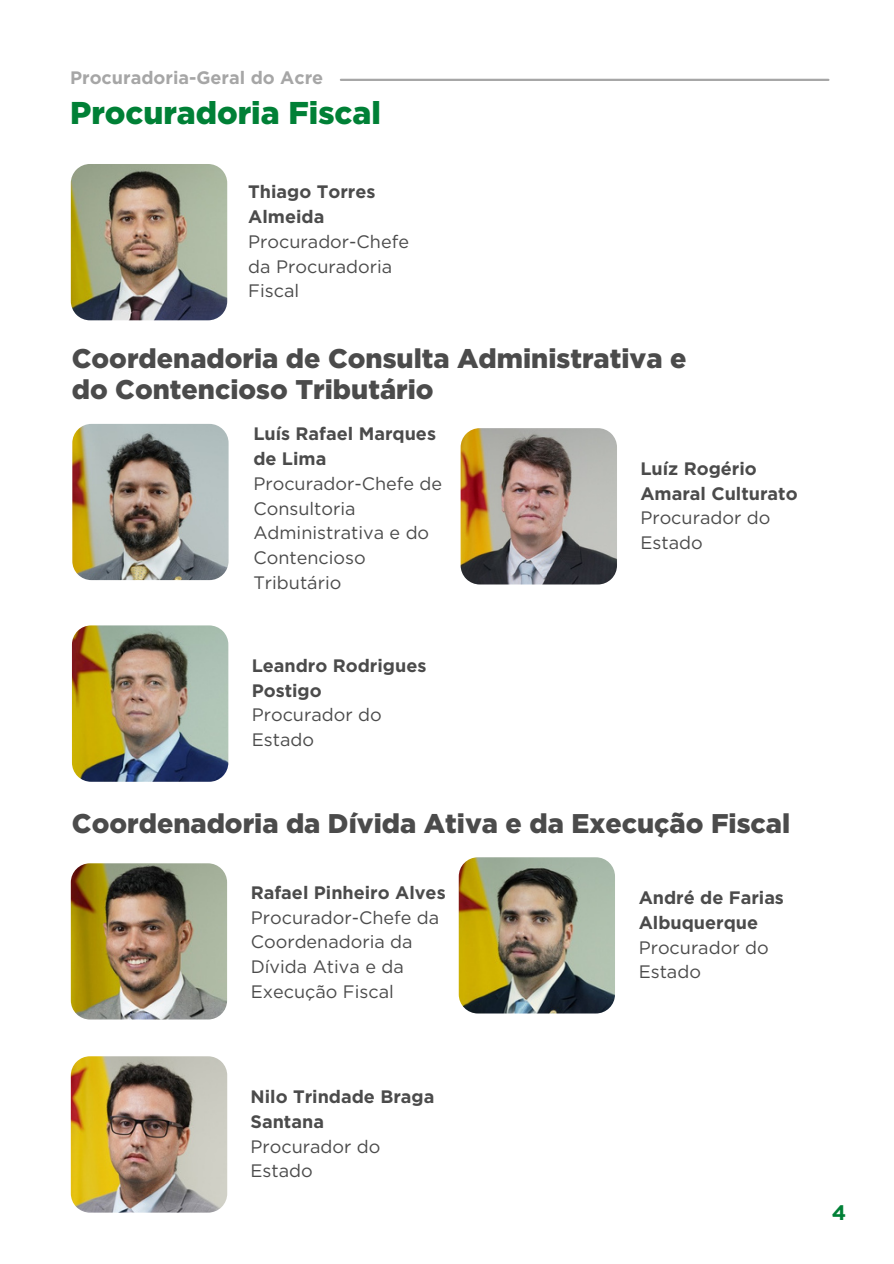
<style>
.page{position:relative;width:894px;height:1264px;background:#fff}
.page>*{position:absolute;margin:0;border:0;box-sizing:border-box;transform-origin:0 0}
.t1{font:900 31.5px "Gotham";color:#008036}
.t2{font:900 27px/31.5px "Gotham";color:#4b4b4b}
.t3{font:700 21px "Gotham";color:#008036}
.t4{font:18px/24.8px "Gotham";color:#4b4b4b}
.t5{font:700 18px/24.8px "Gotham";color:#4b4b4b}
.t6{font:700 18px "Gotham";color:#a6a6a6}
.s1{font-weight:700}
.s2{font-weight:400}
</style>
<div class="page">
<img style="left:72px;top:424px;width:156px;height:156px;border-radius:19px">
<img style="left:460px;top:428px;width:157px;height:156px">
<img style="left:71px;top:164px;width:156px;height:156px">
<img style="left:72px;top:625px;width:156px;height:156px">
<hr style="left:341px;top:79px;width:487px;height:2px;background:#a6a6a6">
<img style="left:71px;top:863px;width:156px;height:156px;border-radius:19px">
<img style="left:458px;top:857px;width:157px;height:156px;border-radius:19px">
<img style="left:71px;top:1056px;width:156px;height:156px">
<p class="t6" style="left:70px;top:67px;width:254px">Procuradoria-Geral do Acre</p>
<p class="t1" style="left:70px;top:93px;width:312px">Procuradoria Fiscal</p>
<p class="t4" style="left:248px;top:179px;width:162px"><span class="s1">Thiago Torres<br>Almeida<br></span>Procurador-Chefe da Procuradoria<br>Fiscal</p>
<p class="t2" style="left:72px;top:342px;width:616px">Coordenadoria de Consulta Administrativa e do Contencioso Tributário</p>
<p class="t4" style="left:253px;top:421px;width:190px"><span class="s1">Luís Rafael Marques de Lima<br></span>Procurador-Chefe de<br>Consultoria<br>Administrativa e do<br>Contencioso<br>Tributário</p>
<p class="t5" style="left:251px;top:653px;width:176px">Leandro Rodrigues</p>
<h2 class="t5" style="left:251px;top:678px;width:72px">Postigo</h2>
<p class="t4" style="left:251px;top:702px;width:131px">Procurador do</p>
<h2 class="t4" style="left:251px;top:726px;width:64px">Estado</h2>
<p class="t5" style="left:640px;top:456px;width:159px">Luíz Rogério<br>Amaral Culturato<br><span class="s2">Procurador do<br>Estado</span></p>
<p class="t2" style="left:72px;top:807px;width:719px">Coordenadoria da Dívida Ativa e da Execução Fiscal</p>
<p class="t4" style="left:251px;top:880px;width:196px"><span class="s1">Rafael Pinheiro Alves<br></span>Procurador-Chefe da<br>Coordenadoria da<br>Dívida Ativa e da<br>Execução Fiscal</p>
<h1 class="t5" style="left:638px;top:885px;width:147px">André de Farias</h1>
<p class="t4" style="left:638px;top:909px;width:131px"><span class="s1">Albuquerque<br></span>Procurador do<br>Estado</p>
<h2 class="t5" style="left:250px;top:1084px;width:185px">Nilo Trindade Braga<br>Santana<br><span class="s2">Procurador do<br>Estado</span></h2>
<p class="t3" style="left:831px;top:1199px;width:16px">4</p>
</div>
